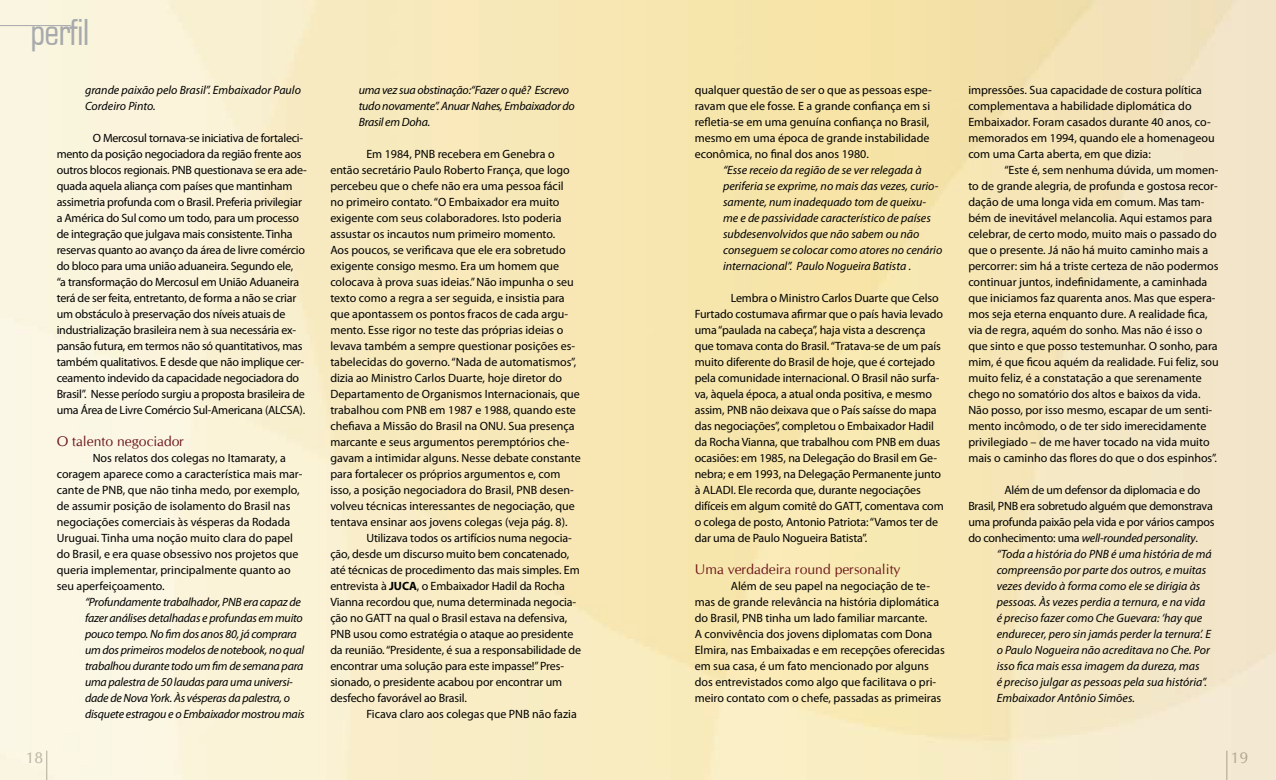
<style>
.page{position:relative;width:1276px;height:780px;background:#fff}
.page>*{position:absolute;margin:0;border:0;box-sizing:border-box;transform-origin:0 0}
.t1{font:37px "Eural Small DB Normal";color:#a7a9ac}
.t2{font:16px "Cg Omega";color:#939598}
.t3{font:14px "Cg Omega";color:#6d191c}
.t4{font:12px/16px "Myriad Pro";letter-spacing:-.005em;color:#000}
.t5{font:italic 12px/16px "Myriad Pro";color:#000}
.t6{font:italic 12px/16px "Myriad Pro";letter-spacing:-.02em;color:#000}
.s1{font-weight:700}
.s2{font-style:italic}
</style>
<div class="page">
<hr style="left:0;top:25px;width:71px;height:1px;background:#a7a9ac">
<h1 class="t1" style="left:31px;top:12px;width:59px">perfil</h1>
<p class="t5" style="left:85px;top:82px;width:217px">grande paixão pelo Brasil”. Embaixador Paulo<br>Cordeiro Pinto.</p>
<p class="t4" style="left:57px;top:130px;width:252px;text-indent:36px">O Mercosul tornava-se iniciativa de fortaleci&shy;mento da posição negociadora da região frente aos outros blocos regionais. PNB questionava se era ade&shy;quada aquela aliança com países que mantinham assimetria profunda com o Brasil. Preferia privilegiar a América do Sul como um todo, para um processo de integração que julgava mais consistente. Tinha reservas quanto ao avanço da área de livre comércio do bloco para uma união aduaneira. Segundo ele,<br>“a transformação do Mercosul em União Aduaneira terá de ser feita, entretanto, de forma a não se criar um obstáculo à preservação dos níveis atuais de industrialização brasileira nem à sua necessária ex&shy;pansão futura, em termos não só quantitativos, mas também qualitativos. E desde que não implique cer&shy;ceamento indevido da capacidade negociadora do Brasil”. Nesse período surgiu a proposta brasileira de uma Área de Livre Comércio Sul-Americana (ALCSA).</p>
<p class="t3" style="left:57px;top:433px;width:129px">O talento negociador</p>
<p class="t4" style="left:57px;top:450px;width:247px;text-indent:36px">Nos relatos dos colegas no Itamaraty, a coragem aparece como a característica mais mar&shy;cante de PNB, que não tinha medo, por exemplo, de assumir posição de isolamento do Brasil nas negociações comerciais às vésperas da Rodada Uruguai. Tinha uma noção muito clara do papel do Brasil, e era quase obsessivo nos projetos que queria implementar, principalmente quanto ao seu aperfeiçoamento.</p>
<p class="t6" style="left:85px;top:594px;width:221px">“Profundamente trabalhador, PNB era capaz de fazer análises detalhadas e profundas em muito pouco tempo. No fim dos anos 80, já comprara um dos primeiros modelos de notebook, no qual trabalhou durante todo um fim de semana para uma palestra de 50 laudas para uma universi&shy;dade de Nova York. Às vésperas da palestra, o disquete estragou e o Embaixador mostrou mais</p>
<p class="t6" style="left:359px;top:82px;width:218px">uma vez sua obstinação:“Fazer o quê? Escrevo tudo novamente”. Anuar Nahes, Embaixador do<br>Brasil em Doha.</p>
<p class="t4" style="left:330px;top:146px;width:252px;text-indent:36px">Em 1984, PNB recebera em Genebra o então secretário Paulo Roberto França, que logo percebeu que o chefe não era uma pessoa fácil<br>no primeiro contato. “O Embaixador era muito exigente com seus colaboradores. Isto poderia assustar os incautos num primeiro momento.<br>Aos poucos, se verificava que ele era sobretudo exigente consigo mesmo. Era um homem que colocava à prova suas ideias.” Não impunha o seu texto como a regra a ser seguida, e insistia para que apontassem os pontos fracos de cada argu&shy;mento. Esse rigor no teste das próprias ideias o levava também a sempre questionar posições es&shy;tabelecidas do governo. “Nada de automatismos”, dizia ao Ministro Carlos Duarte, hoje diretor do Departamento de Organismos Internacionais, que trabalhou com PNB em 1987 e 1988, quando este chefiava a Missão do Brasil na ONU. Sua presença marcante e seus argumentos peremptórios che&shy;gavam a intimidar alguns. Nesse debate constante para fortalecer os próprios argumentos e, com isso, a posição negociadora do Brasil, PNB desen&shy;volveu técnicas interessantes de negociação, que tentava ensinar aos jovens colegas (veja pág. 8).</p>
<p class="t4" style="left:330px;top:530px;width:252px;text-indent:36px">Utilizava todos os artifícios numa negocia&shy;ção, desde um discurso muito bem concatenado, até técnicas de procedimento das mais simples. Em entrevista à <span class="s1">JUCA</span>, o Embaixador Hadil da Rocha Vianna recordou que, numa determinada negocia&shy;ção no GATT na qual o Brasil estava na defensiva, PNB usou como estratégia o ataque ao presidente da reunião. “Presidente, é sua a responsabilidade de encontrar uma solução para este impasse!” Pres&shy;sionado, o presidente acabou por encontrar um desfecho favorável ao Brasil.</p>
<p class="t4" style="left:366px;top:706px;width:212px">Ficava claro aos colegas que PNB não fazia</p>
<p class="t4" style="left:694px;top:82px;width:239px">qualquer questão de ser o que as pessoas espe&shy;ravam que ele fosse. E a grande confiança em si refletia-se em uma genuína confiança no Brasil, mesmo em uma época de grande instabilidade econômica, no final dos anos 1980.</p>
<p class="t5" style="left:723px;top:162px;width:221px">“Esse receio da região de se ver relegada à periferia se exprime, no mais das vezes, curio&shy;samente, num inadequado tom de queixu&shy;me e de passividade característico de países subdesenvolvidos que não sabem ou não conseguem se colocar como atores no cenário internacional”. Paulo Nogueira Batista .</p>
<p class="t4" style="left:694px;top:290px;width:250px;text-indent:36px">Lembra o Ministro Carlos Duarte que Celso Furtado costumava afirmar que o país havia levado uma “paulada na cabeça”, haja vista a descrença que tomava conta do Brasil. “Tratava-se de um país muito diferente do Brasil de hoje, que é cortejado pela comunidade internacional. O Brasil não surfa&shy;va, àquela época, a atual onda positiva, e mesmo assim, PNB não deixava que o País saísse do mapa das negociações”, completou o Embaixador Hadil da Rocha Vianna, que trabalhou com PNB em duas ocasiões: em 1985, na Delegação do Brasil em Ge&shy;nebra; e em 1993, na Delegação Permanente junto à ALADI. Ele recorda que, durante negociações difíceis em algum comitê do GATT, comentava com o colega de posto, Antonio Patriota: “Vamos ter de dar uma de Paulo Nogueira Batista”.</p>
<p class="t3" style="left:694px;top:561px;width:207px">Uma verdadeira round personality</p>
<p class="t4" style="left:694px;top:578px;width:252px;text-indent:36px">Além de seu papel na negociação de te&shy;mas de grande relevância na história diplomática do Brasil, PNB tinha um lado familiar marcante.<br>A convivência dos jovens diplomatas com Dona Elmira, nas Embaixadas e em recepções oferecidas em sua casa, é um fato mencionado por alguns dos entrevistados como algo que facilitava o pri&shy;meiro contato com o chefe, passadas as primeiras</p>
<p class="t4" style="left:968px;top:82px;width:248px">impressões. Sua capacidade de costura política complementava a habilidade diplomática do Embaixador. Foram casados durante 40 anos, co&shy;memorados em 1994, quando ele a homenageou com uma Carta aberta, em que dizia:</p>
<p class="t4" style="left:968px;top:162px;width:252px;text-indent:36px">“Este é, sem nenhuma dúvida, um momen&shy;to de grande alegria, de profunda e gostosa recor&shy;dação de uma longa vida em comum. Mas tam&shy;bém de inevitável melancolia. Aqui estamos para celebrar, de certo modo, muito mais o passado do que o presente. Já não há muito caminho mais a percorrer: sim há a triste certeza de não podermos continuar juntos, indefinidamente, a caminhada que iniciamos faz quarenta anos. Mas que espera&shy;mos seja eterna enquanto dure. A realidade fica, via de regra, aquém do sonho. Mas não é isso o que sinto e que posso testemunhar. O sonho, para mim, é que ficou aquém da realidade. Fui feliz, sou muito feliz, é a constatação a que serenamente chego no somatório dos altos e baixos da vida.<br>Não posso, por isso mesmo, escapar de um senti&shy;mento incômodo, o de ter sido imerecidamente privilegiado – de me haver tocado na vida muito mais o caminho das flores do que o dos espinhos”.</p>
<p class="t4" style="left:968px;top:482px;width:248px;text-indent:36px">Além de um defensor da diplomacia e do Brasil, PNB era sobretudo alguém que demonstrava uma profunda paixão pela vida e por vários campos do conhecimento: uma <span class="s2">well-rounded personality</span>.</p>
<p class="t5" style="left:996px;top:546px;width:216px">“Toda a história do PNB é uma história de má compreensão por parte dos outros, e muitas vezes devido à forma como ele se dirigia às pessoas. Às vezes perdia a ternura, e na vida é preciso fazer como Che Guevara: ‘hay que endurecer, pero sin jamás perder la ternura’. E o Paulo Nogueira não acreditava no Che. Por isso fica mais essa imagem da dureza, mas<br>é preciso julgar as pessoas pela sua história”.<br>Embaixador Antônio Simões.</p>
<h2 class="t2" style="left:26px;top:748px;width:19px">18</h2>
<h2 class="t2" style="left:1230px;top:748px;width:19px">19</h2>
</div>
